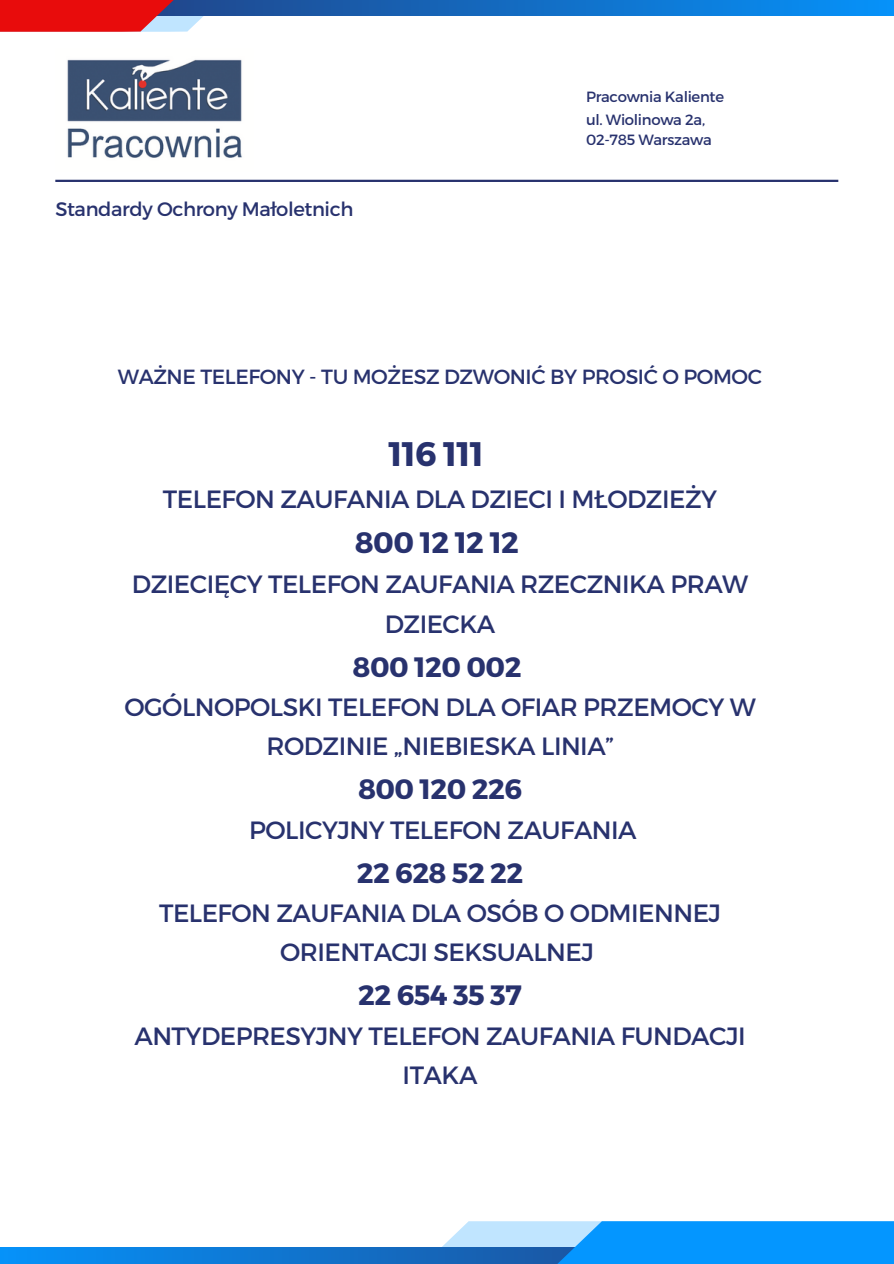
<style>
.page{position:relative;width:894px;height:1264px;background:#fff}
.page>*{position:absolute;margin:0;border:0;box-sizing:border-box;transform-origin:0 0}
.t1{font:700 34.05px "Montserrat";letter-spacing:-.02em;color:#28326e}
.t2{font:700 29.55px "Montserrat";letter-spacing:-.02em;color:#28326e}
.t3{font:700 27.9px "Montserrat";letter-spacing:-.02em;color:#28326e}
.t4{font:25.05px/39.3px "Montserrat";letter-spacing:-.02em;color:#28326e;text-align:center}
.t5{font:20.55px "Montserrat";letter-spacing:-.02em;color:#28326e}
.t6{font:19.5px "Montserrat";letter-spacing:-.02em;color:#28326e}
.t7{font:14.85px "Montserrat";letter-spacing:-.02em;color:#28326e}
</style>
<div class="page">
<svg style="left:0;top:1247px;width:438px;height:16px;background:#0d7bd9"></svg>
<hr style="left:55px;top:180px;width:783px;height:2px;background:#28326e">
<svg style="left:305px;top:0;width:588px;height:16px;background:#1073cd"></svg>
<svg style="left:438px;top:1221px;width:455px;height:42px;background:#2ea1f6"></svg>
<svg style="left:0;top:0;width:305px;height:32px"></svg>
<img style="left:67px;top:59px;width:175px;height:99px">
<p class="t6" style="left:55px;top:196px;width:299px">Standardy Ochrony Małoletnich</p>
<p class="t7" style="left:586px;top:87px;width:139px">Pracownia Kaliente</p>
<p class="t7" style="left:586px;top:110px;width:121px">ul. Wiolinowa 2a,</p>
<p class="t7" style="left:586px;top:130px;width:127px">02-785 Warszawa</p>
<p class="t5" style="left:118px;top:363px;width:645px">WAŻNE TELEFONY - TU MOŻESZ DZWONIĆ BY PROSIĆ O POMOC</p>
<p class="t1" style="left:388px;top:432px;width:97px">116 111</p>
<p class="t4" style="left:163px;top:478px;width:555px">TELEFON ZAUFANIA DLA DZIECI I MŁODZIEŻY</p>
<p class="t2" style="left:355px;top:523px;width:165px">800 12 12 12</p>
<p class="t4" style="left:132px;top:563px;width:617px">DZIECIĘCY TELEFON ZAUFANIA RZECZNIKA PRAW<br>DZIECKA</p>
<p class="t3" style="left:352px;top:648px;width:170px">800 120 002</p>
<p class="t4" style="left:124px;top:686px;width:632px">OGÓLNOPOLSKI TELEFON DLA OFIAR PRZEMOCY W<br>RODZINIE „NIEBIESKA LINIA”</p>
<p class="t3" style="left:358px;top:771px;width:165px">800 120 226</p>
<p class="t4" style="left:249px;top:809px;width:389px">POLICYJNY TELEFON ZAUFANIA</p>
<p class="t3" style="left:357px;top:854px;width:168px">22 628 52 22</p>
<p class="t4" style="left:159px;top:892px;width:563px">TELEFON ZAUFANIA DLA OSÓB O ODMIENNEJ<br>ORIENTACJI SEKSUALNEJ</p>
<p class="t3" style="left:358px;top:977px;width:165px">22 654 35 37</p>
<p class="t4" style="left:134px;top:1014px;width:612px">ANTYDEPRESYJNY TELEFON ZAUFANIA FUNDACJI<br>ITAKA</p>
</div>
